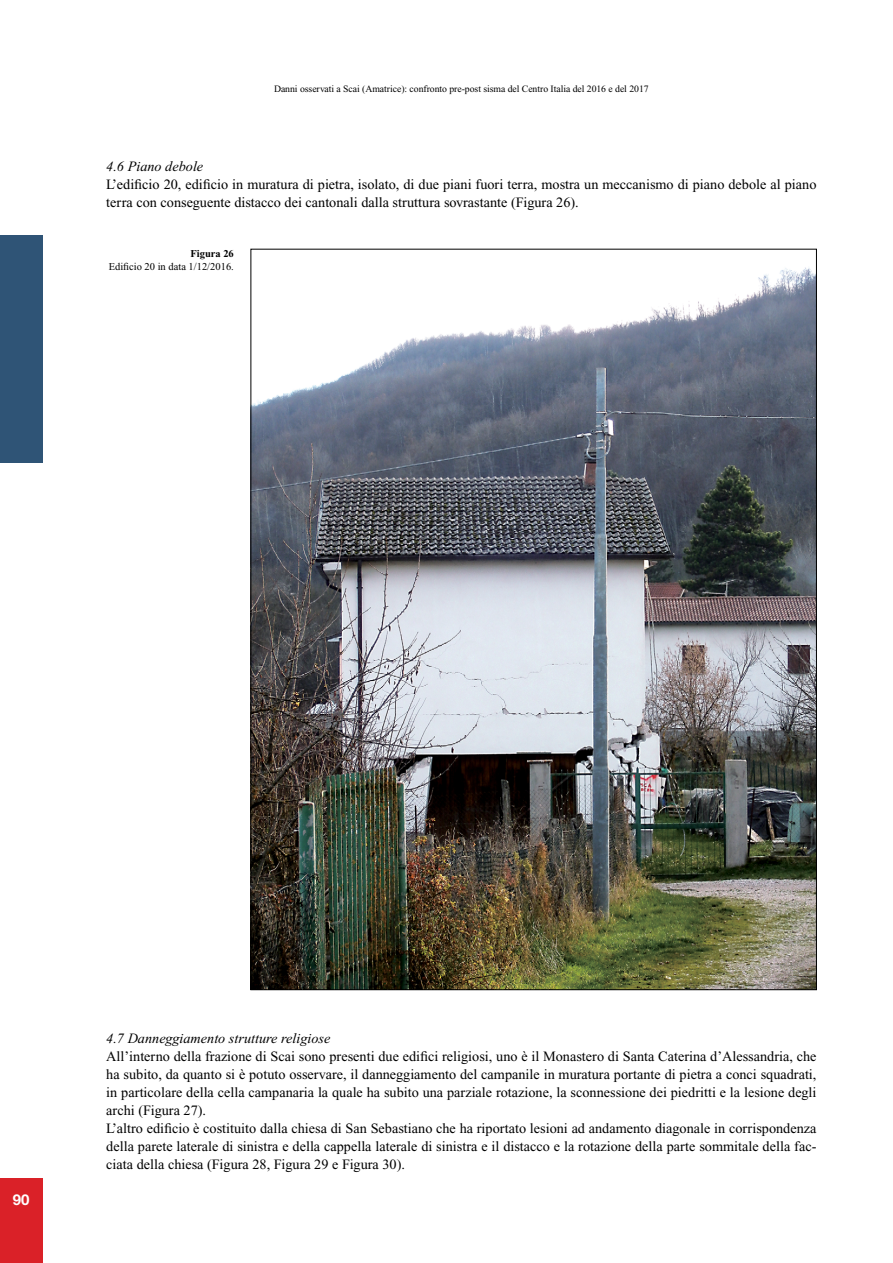
<style>
.page{position:relative;width:893px;height:1263px;background:#fff}
.page>*{position:absolute;margin:0;border:0;box-sizing:border-box;transform-origin:0 0}
.t1{font:700 15px "Helvetica Neue";color:#fff}
.t2{font:14.25px/18px "Times New Roman";color:#000}
.t3{font:italic 14.25px "Times New Roman";color:#000}
.t4{font:10.5px "Times New Roman";color:#000}
.t5{font:700 10.5px "Times New Roman";color:#000}
.t6{font:9.75px "Times New Roman";letter-spacing:-.005em;color:#000}
</style>
<div class="page">
<div style="left:0;top:1178px;width:43px;height:85px;background:#da2128"></div>
<div style="left:0;top:236px;width:43px;height:227px;background:#2f5476"></div>
<img style="left:253px;top:267px;width:562px;height:721px">
<p class="t6" style="left:274px;top:84px;width:376px">Danni osservati a Scai (Amatrice): confronto pre-post sisma del Centro Italia del 2016 e del 2017</p>
<p class="t3" style="left:106px;top:158px;width:98px">4.6 Piano debole</p>
<p class="t2" style="left:106px;top:175px;width:712px">L’edificio 20, edificio in muratura di pietra, isolato, di due piani fuori terra, mostra un meccanismo di piano debole al piano terra con conseguente distacco dei cantonali dalla struttura sovrastante (Figura 26).</p>
<p class="t5" style="left:191px;top:248px;width:45px">Figura 26</p>
<p class="t4" style="left:109px;top:261px;width:127px">Edificio 20 in data 1/12/2016.</p>
<p class="t1" style="left:13px;top:1190px;width:18px">90</p>
<p class="t3" style="left:106px;top:1031px;width:226px">4.7 Danneggiamento strutture religiose</p>
<p class="t2" style="left:106px;top:1048px;width:712px">All’interno della frazione di Scai sono presenti due edifici religiosi, uno è il Monastero di Santa Caterina d’Alessandria, che ha subito, da quanto si è potuto osservare, il danneggiamento del campanile in muratura portante di pietra a conci squadrati, in particolare della cella campanaria la quale ha subito una parziale rotazione, la sconnessione dei piedritti e la lesione degli archi (Figura 27).<br>L’altro edificio è costituito dalla chiesa di San Sebastiano che ha riportato lesioni ad andamento diagonale in corrispondenza della parete laterale di sinistra e della cappella laterale di sinistra e il distacco e la rotazione della parte sommitale della fac&shy;ciata della chiesa (Figura 28, Figura 29 e Figura 30).</p>
</div>
